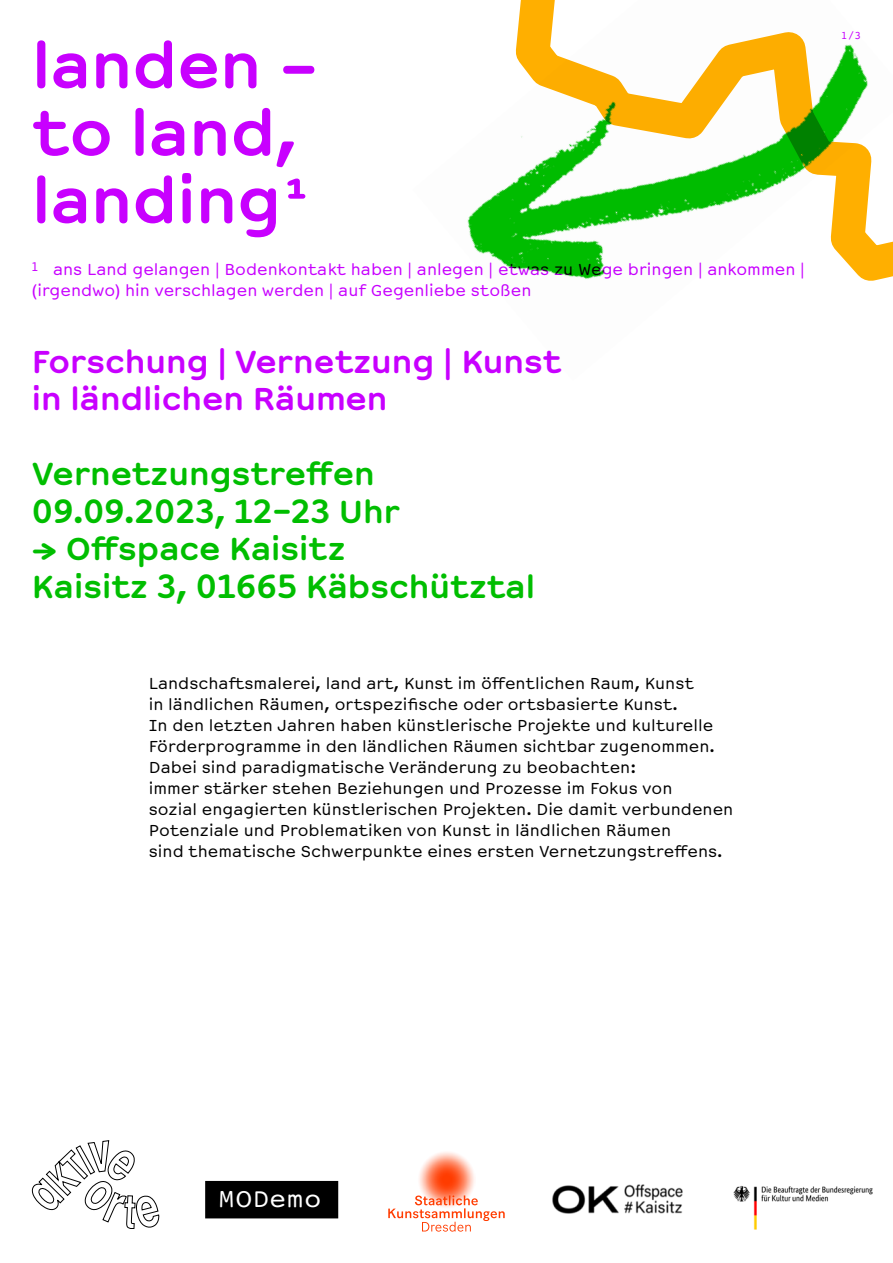
<style>
.page{position:relative;width:893px;height:1263px;background:#fff}
.page>*{position:absolute;margin:0;border:0;box-sizing:border-box;transform-origin:0 0}
.t1{font:700 60px/67.5px "Courier Sans LL";color:#c800ff}
.t2{font:700 30px/37.5px "Courier Sans LL";color:#00be00}
.t3{font:700 30px/37.5px "Courier Sans LL";color:#c800ff}
.t4{font:27px "Courier Sans";letter-spacing:.02em;color:#fff}
.t5{font:15px/21px "Courier Sans LL";color:#000}
.t6{font:15px/21px "Courier Sans LL";color:#c800ff}
.t7{font:11.25px "Courier Sans";color:#c800ff}
</style>
<div class="page">
<svg style="left:31px;top:1140px;width:128px;height:89px"></svg>
<img style="left:419px;top:1152px;width:56px;height:43px">
<svg style="left:388px;top:1195px;width:117px;height:36px"></svg>
<div style="left:205px;top:1181px;width:133px;height:37px;background:#000"></div>
<img style="left:552px;top:1184px;width:131px;height:30px">
<img style="left:467px;top:0;width:426px;height:281px">
<img style="left:733px;top:1185px;width:140px;height:45px">
<h1 class="t1" style="left:32px;top:28px;width:289px">landen – to land, landing1</h1>
<p class="t6" style="left:32px;top:258px;width:774px"><sup>1</sup> ans Land gelangen | Bodenkontakt haben | anlegen | etwas zu Wege bringen | ankommen | (irgendwo) hin verschlagen werden | auf Gegenliebe stoßen</p>
<h2 class="t3" style="left:32px;top:341px;width:531px">Forschung | Vernetzung | Kunst in ländlichen Räumen</h2>
<h2 class="t2" style="left:32px;top:454px;width:370px">Vernetzungstreffen<br>09.09.2023, 12–23 Uhr</h2>
<h2 class="t2" style="left:32px;top:529px;width:505px">→ Offspace Kaisitz<br>Kaisitz 3, 01665 Käbschütztal</h2>
<p class="t5" style="left:149px;top:672px;width:586px">Landschaftsmalerei, land art, Kunst im öffentlichen Raum, Kunst<br>in ländlichen Räumen, ortspezifische oder ortsbasierte Kunst.<br>In den letzten Jahren haben künstlerische Projekte und kulturelle Förderprogramme in den ländlichen Räumen sichtbar zugenommen.<br>Dabei sind paradigmatische Veränderung zu beobachten:<br>immer stärker stehen Beziehungen und Prozesse im Fokus von<br>sozial engagierten künstlerischen Projekten. Die damit verbundenen Potenziale und Problematiken von Kunst in ländlichen Räumen<br>sind thematische Schwerpunkte eines ersten Vernetzungstreffens.</p>
<p class="t7" style="left:841px;top:30px;width:21px">1/3</p>
<h3 class="t4" style="left:218px;top:1184px;width:105px">MODemo</h3>
</div>
